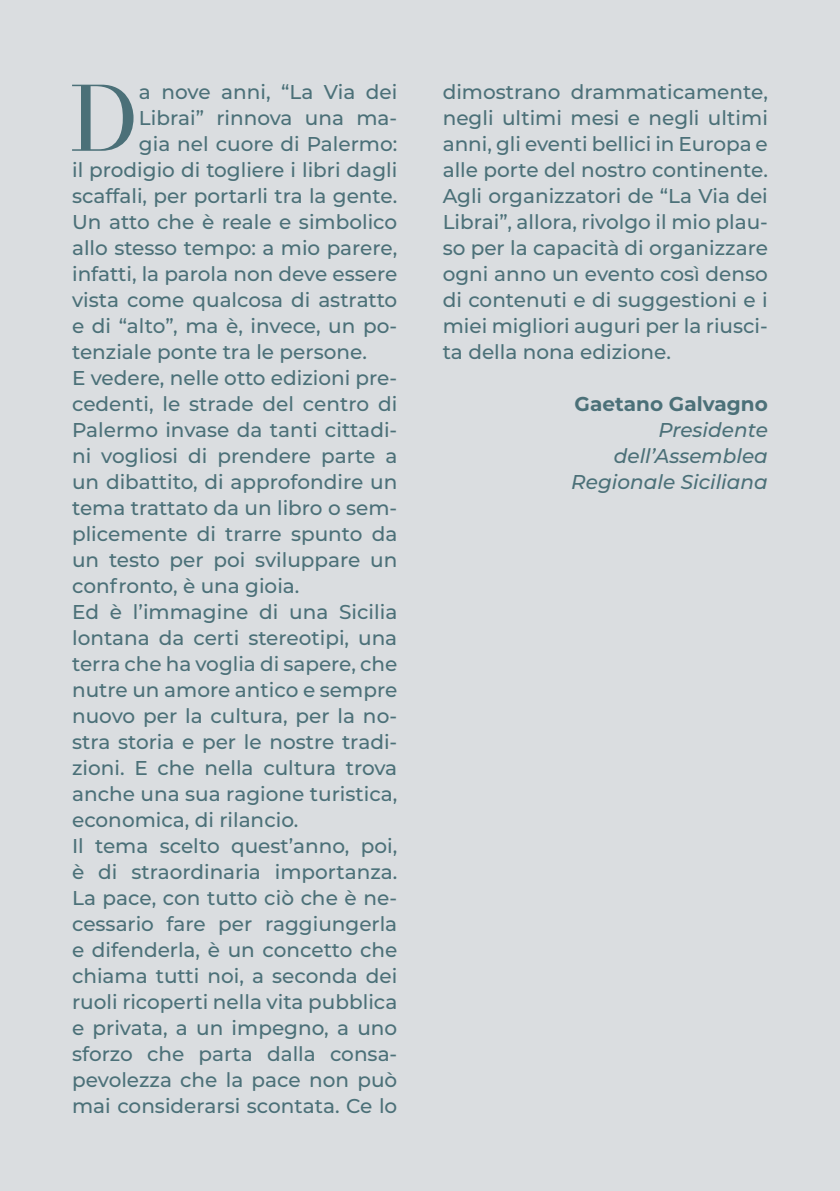
<style>
.page{position:relative;width:840px;height:1191px;background:#fff}
.page>*{position:absolute;margin:0;border:0;box-sizing:border-box;transform-origin:0 0}
.t1{font:93.8px "Bauer Bodoni Std";color:#4b7078}
.t2{font:500 20px/26px "Montserrat";color:#4b7078;text-align:justify}
.t3{font:italic 500 20px/26px "Montserrat";color:#4b7078;text-align:right}
.t4{font:700 20px "Montserrat";color:#4b7078}
</style>
<div class="page">
<div style="left:0;top:0;width:839px;height:1191px;background:#dadde0"></div>
<h1 class="t1" style="left:71px;top:62px;width:69px">D</h1>
<p class="t2" style="left:139px;top:78px;width:260px">a nove anni, “La Via dei</p>
<p class="t2" style="left:139px;top:104px;width:260px">Librai” rinnova una ma-</p>
<p class="t2" style="left:139px;top:130px;width:260px">gia nel cuore di Palermo:</p>
<p class="t2" style="left:72px;top:156px;width:326px">il prodigio di togliere i libri dagli</p>
<p class="t2" style="left:72px;top:182px;width:326px">scaffali, per portarli tra la gente.</p>
<p class="t2" style="left:72px;top:208px;width:326px">Un atto che è reale e simbolico</p>
<p class="t2" style="left:72px;top:234px;width:326px">allo stesso tempo: a mio parere,</p>
<p class="t2" style="left:72px;top:260px;width:326px">infatti, la parola non deve essere</p>
<p class="t2" style="left:72px;top:286px;width:326px">vista come qualcosa di astratto</p>
<p class="t2" style="left:72px;top:312px;width:326px">e di “alto”, ma è, invece, un po-</p>
<p class="t2" style="left:72px;top:338px;width:296px">tenziale ponte tra le persone.</p>
<p class="t2" style="left:72px;top:364px;width:326px">E vedere, nelle otto edizioni pre-</p>
<p class="t2" style="left:72px;top:390px;width:326px">cedenti, le strade del centro di</p>
<p class="t2" style="left:72px;top:416px;width:326px">Palermo invase da tanti cittadi-</p>
<p class="t2" style="left:72px;top:442px;width:326px">ni vogliosi di prendere parte a</p>
<p class="t2" style="left:72px;top:468px;width:326px">un dibattito, di approfondire un</p>
<p class="t2" style="left:72px;top:494px;width:326px">tema trattato da un libro o sem-</p>
<p class="t2" style="left:72px;top:520px;width:326px">plicemente di trarre spunto da</p>
<p class="t2" style="left:72px;top:546px;width:326px">un testo per poi sviluppare un</p>
<p class="t2" style="left:72px;top:572px;width:229px">confronto, è una gioia.</p>
<p class="t2" style="left:72px;top:598px;width:326px">Ed è l’immagine di una Sicilia</p>
<p class="t2" style="left:72px;top:624px;width:326px">lontana da certi stereotipi, una</p>
<p class="t2" style="left:72px;top:650px;width:326px">terra che ha voglia di sapere, che</p>
<p class="t2" style="left:72px;top:676px;width:326px">nutre un amore antico e sempre</p>
<p class="t2" style="left:72px;top:702px;width:326px">nuovo per la cultura, per la no-</p>
<p class="t2" style="left:72px;top:728px;width:326px">stra storia e per le nostre tradi-</p>
<p class="t2" style="left:72px;top:754px;width:326px">zioni. E che nella cultura trova</p>
<p class="t2" style="left:72px;top:780px;width:326px">anche una sua ragione turistica,</p>
<p class="t2" style="left:72px;top:806px;width:228px">economica, di rilancio.</p>
<p class="t2" style="left:72px;top:832px;width:326px">Il tema scelto quest’anno, poi,</p>
<p class="t2" style="left:72px;top:858px;width:326px">è di straordinaria importanza.</p>
<p class="t2" style="left:72px;top:884px;width:326px">La pace, con tutto ciò che è ne-</p>
<p class="t2" style="left:72px;top:910px;width:326px">cessario fare per raggiungerla</p>
<p class="t2" style="left:72px;top:936px;width:326px">e difenderla, è un concetto che</p>
<p class="t2" style="left:72px;top:962px;width:326px">chiama tutti noi, a seconda dei</p>
<p class="t2" style="left:72px;top:988px;width:326px">ruoli ricoperti nella vita pubblica</p>
<p class="t2" style="left:72px;top:1014px;width:326px">e privata, a un impegno, a uno</p>
<p class="t2" style="left:72px;top:1040px;width:326px">sforzo che parta dalla consa-</p>
<p class="t2" style="left:72px;top:1066px;width:326px">pevolezza che la pace non può</p>
<p class="t2" style="left:72px;top:1092px;width:326px">mai considerarsi scontata. Ce lo</p>
<p class="t2" style="left:442px;top:78px;width:326px">dimostrano drammaticamente, negli ultimi mesi e negli ultimi anni, gli eventi bellici in Europa e alle porte del nostro continente.<br>Agli organizzatori de “La Via dei Librai”, allora, rivolgo il mio plau&shy;so per la capacità di organizzare ogni anno un evento così denso di contenuti e di suggestioni e i miei migliori auguri per la riusci&shy;ta della nona edizione.</p>
<p class="t4" style="left:574px;top:389px;width:195px">Gaetano Galvagno</p>
<p class="t3" style="left:571px;top:416px;width:198px">Presidente dell’Assemblea<br>Regionale Siciliana</p>
</div>
